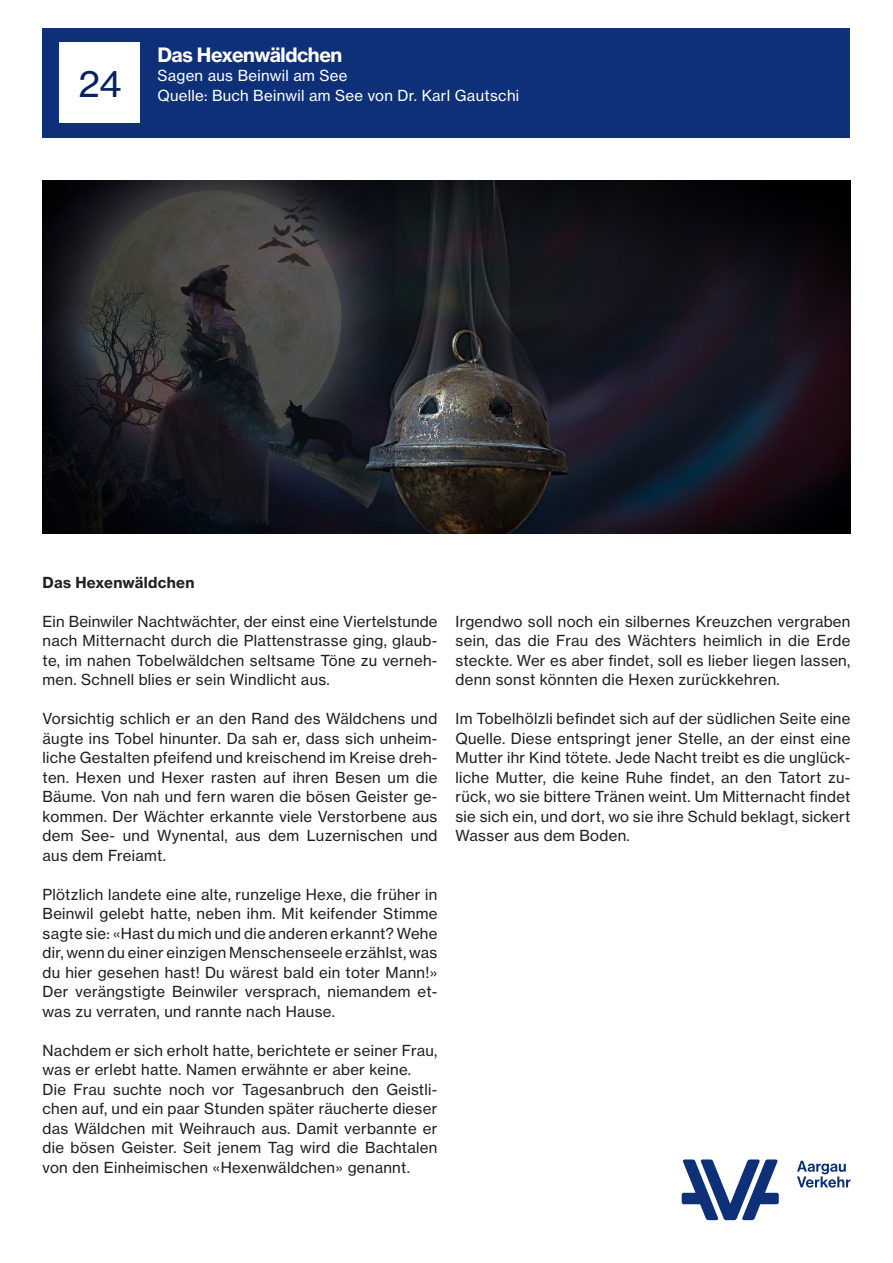
<style>
.page{position:relative;width:893px;height:1263px;background:#fff}
.page>*{position:absolute;margin:0;border:0;box-sizing:border-box;transform-origin:0 0}
.t1{font:36px "N Haas Grotesk TX Pro 55 Rg";color:#052265}
.t2{font:19.5px "N Haas Grotesk TX Std 75 Bd";letter-spacing:-.02em;color:#fff}
.t3{font:15px/19.5px "N Haas Grotesk TX Std 55 Rg";letter-spacing:.02em;color:#231f20;text-align:justify}
.t4{font:15px "N Haas Grotesk TX Std 55 Rg";letter-spacing:.02em;color:#fff}
.t5{font:15px "N Haas Grotesk TX Std 75 Bd";letter-spacing:.02em;color:#231f20}
</style>
<div class="page">
<img style="left:394px;top:181px;width:456px;height:353px">
<svg style="left:682px;top:1160px;width:97px;height:60px"></svg>
<svg style="left:797px;top:1161px;width:53px;height:26px"></svg>
<img style="left:43px;top:181px;width:351px;height:353px">
<div style="left:43px;top:29px;width:807px;height:109px;background:#0d3079"></div>
<div style="left:60px;top:43px;width:80px;height:80px;background:#fff"></div>
<h1 class="t1" style="left:78px;top:62px;width:45px">24</h1>
<h2 class="t2" style="left:157px;top:42px;width:187px">Das Hexenwäldchen</h2>
<p class="t4" style="left:157px;top:67px;width:192px">Sagen aus Beinwil am See</p>
<p class="t4" style="left:157px;top:86px;width:363px">Quelle: Buch Beinwil am See von Dr. Karl Gautschi</p>
<p class="t5" style="left:43px;top:573px;width:153px">Das Hexenwäldchen</p>
<p class="t3" style="left:43px;top:612px;width:396px">Ein Beinwiler Nachtwächter, der einst eine Viertelstunde nach Mitternacht durch die Plattenstrasse ging, glaub&shy;te, im nahen Tobelwäldchen seltsame Töne zu verneh&shy;men. Schnell blies er sein Windlicht aus.</p>
<p class="t3" style="left:43px;top:709px;width:396px">Vorsichtig schlich er an den Rand des Wäldchens und äugte ins Tobel hinunter. Da sah er, dass sich unheim&shy;liche Gestalten pfeifend und kreischend im Kreise dreh&shy;ten. Hexen und Hexer rasten auf ihren Besen um die Bäume. Von nah und fern waren die bösen Geister ge&shy;kommen. Der Wächter erkannte viele Verstorbene aus dem See- und Wynental, aus dem Luzernischen und aus dem Freiamt.</p>
<p class="t3" style="left:43px;top:885px;width:396px">Plötzlich landete eine alte, runzelige Hexe, die früher in Beinwil gelebt hatte, neben ihm. Mit keifender Stimme sagte sie: «Hast du mich und die anderen erkannt? Wehe dir, wenn du einer einzigen Menschenseele erzählst, was du hier gesehen hast! Du wärest bald ein toter Mann!» Der verängstigte Beinwiler versprach, niemandem et&shy;was zu verraten, und rannte nach Hause.</p>
<p class="t3" style="left:43px;top:1041px;width:396px;text-align:left">Nachdem er sich erholt hatte, berichtete er seiner Frau, was er erlebt hatte. Namen erwähnte er aber keine.<br>Die Frau suchte noch vor Tagesanbruch den Geistli&shy;chen auf, und ein paar Stunden später räucherte dieser das Wäldchen mit Weihrauch aus. Damit verbannte er die bösen Geister. Seit jenem Tag wird die Bachtalen von den Einheimischen «Hexenwäldchen» genannt.</p>
<p class="t3" style="left:455px;top:612px;width:396px">Irgendwo soll noch ein silbernes Kreuzchen vergraben sein, das die Frau des Wächters heimlich in die Erde steckte. Wer es aber findet, soll es lieber liegen lassen, denn sonst könnten die Hexen zurückkehren.</p>
<p class="t3" style="left:455px;top:709px;width:396px">Im Tobelhölzli befindet sich auf der südlichen Seite eine Quelle. Diese entspringt jener Stelle, an der einst eine Mutter ihr Kind tötete. Jede Nacht treibt es die unglück&shy;liche Mutter, die keine Ruhe findet, an den Tatort zu&shy;rück, wo sie bittere Tränen weint. Um Mitternacht findet sie sich ein, und dort, wo sie ihre Schuld beklagt, sickert Wasser aus dem Boden.</p>
</div>
